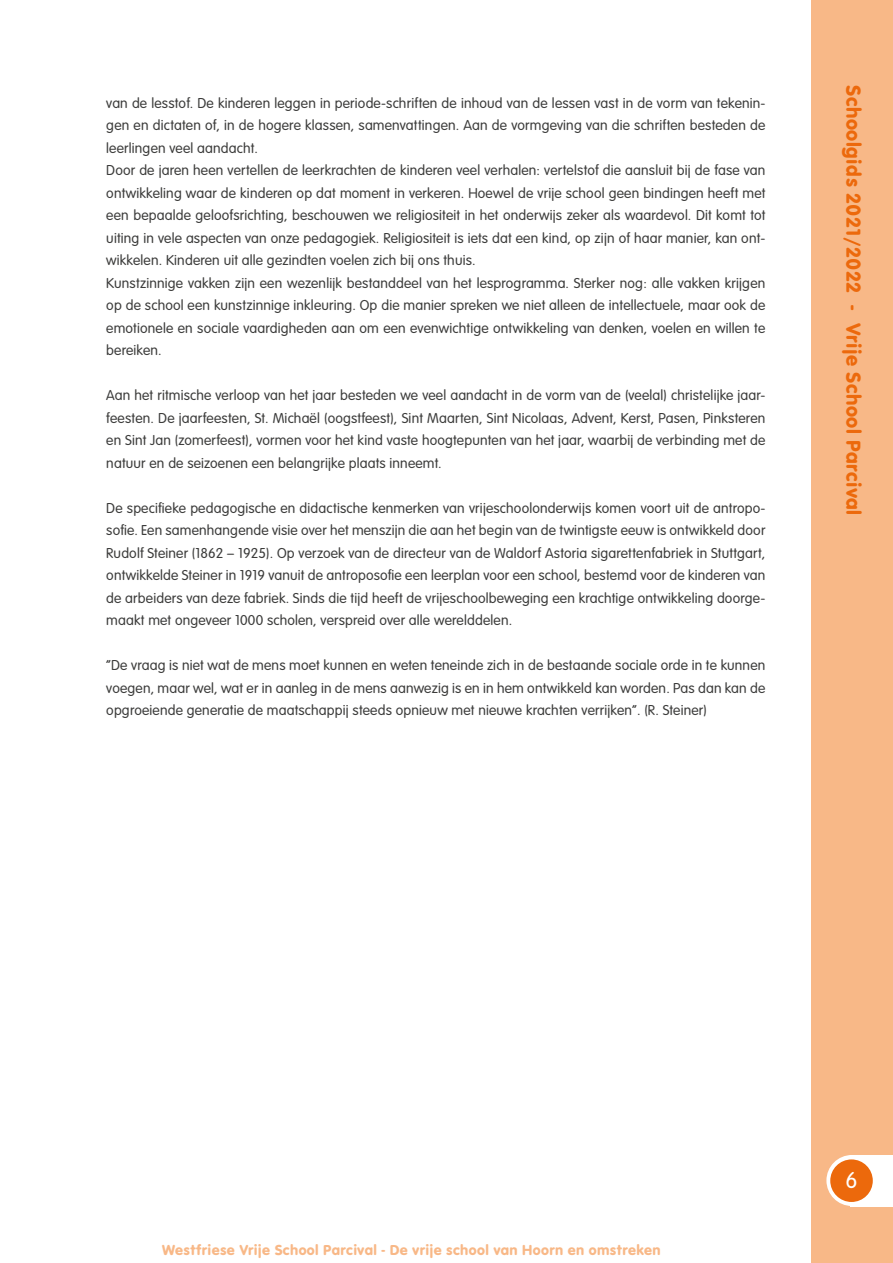
<style>
.page{position:relative;width:893px;height:1263px;background:#fff}
.page>*{position:absolute;margin:0;border:0;box-sizing:border-box;transform-origin:0 0}
.t1{font:300 24px "VAG Rundschrift D";color:#fff}
.t2{font:21px "VAG Rundschrift D";letter-spacing:.025em;color:#ec690c}
.t3{font:300 15px/22.5px "VAG Rundschrift D";letter-spacing:.01em;color:#3c3c3b;text-align:justify}
.t4{font:15px "VAG Rundschrift D";letter-spacing:.025em;color:#f8b887}
</style>
<div class="page">
<div style="left:811px;top:0;width:82px;height:1263px;background:#f8b887"></div>
<svg style="left:826px;top:1155px;width:51px;height:51px"></svg>
<div style="left:850px;top:1155px;width:43px;height:51px;background:#fff"></div>
<div style="left:830px;top:1159px;width:43px;height:43px;background:#ec690c;border-radius:50%"></div>
<p class="t3" style="left:106px;top:92px;width:661px;text-align:left">van de lesstof. De kinderen leggen in periode-schriften de inhoud van de lessen vast in de vorm van tekenin&shy;gen en dictaten of, in de hogere klassen, samenvattingen. Aan de vormgeving van die schriften besteden de leerlingen veel aandacht.<br>Door de jaren heen vertellen de leerkrachten de kinderen veel verhalen: vertelstof die aansluit bij de fase van ontwikkeling waar de kinderen op dat moment in verkeren. Hoewel de vrije school geen bindingen heeft met een bepaalde geloofsrichting, beschouwen we religiositeit in het onderwijs zeker als waardevol. Dit komt tot uiting in vele aspecten van onze pedagogiek. Religiositeit is iets dat een kind, op zijn of haar manier, kan ont&shy;wikkelen. Kinderen uit alle gezindten voelen zich bij ons thuis.<br>Kunstzinnige vakken zijn een wezenlijk bestanddeel van het lesprogramma. Sterker nog: alle vakken krijgen op de school een kunstzinnige inkleuring. Op die manier spreken we niet alleen de intellectuele, maar ook de emotionele en sociale vaardigheden aan om een evenwichtige ontwikkeling van denken, voelen en willen te bereiken.</p>
<p class="t3" style="left:106px;top:384px;width:661px">Aan het ritmische verloop van het jaar besteden we veel aandacht in de vorm van de (veelal) christelijke jaar&shy;feesten. De jaarfeesten, St. Michaël (oogstfeest), Sint Maarten, Sint Nicolaas, Advent, Kerst, Pasen, Pinksteren en Sint Jan (zomerfeest), vormen voor het kind vaste hoogtepunten van het jaar, waarbij de verbinding met de natuur en de seizoenen een belangrijke plaats inneemt.</p>
<p class="t3" style="left:106px;top:497px;width:661px">De specifieke pedagogische en didactische kenmerken van vrijeschoolonderwijs komen voort uit de antropo&shy;sofie. Een samenhangende visie over het menszijn die aan het begin van de twintigste eeuw is ontwikkeld door Rudolf Steiner (1862 – 1925). Op verzoek van de directeur van de Waldorf Astoria sigarettenfabriek in Stuttgart, ontwikkelde Steiner in 1919 vanuit de antroposofie een leerplan voor een school, bestemd voor de kinderen van de arbeiders van deze fabriek. Sinds die tijd heeft de vrijeschoolbeweging een krachtige ontwikkeling doorge&shy;maakt met ongeveer 1000 scholen, verspreid over alle werelddelen.</p>
<p class="t3" style="left:106px;top:654px;width:661px">“De vraag is niet wat de mens moet kunnen en weten teneinde zich in de bestaande sociale orde in te kunnen voegen, maar wel, wat er in aanleg in de mens aanwezig is en in hem ontwikkeld kan worden. Pas dan kan de opgroeiende generatie de maatschappij steeds opnieuw met nieuwe krachten verrijken”. (R. Steiner)</p>
<h2 class="t2" style="left:866px;top:85px;width:432px;rotate:90deg">Schoolgids 2021/2022 - Vrije School Parcival</h2>
<p class="t4" style="left:162px;top:1241px;width:500px">Westfriese Vrije School Parcival - De vrije school van Hoorn en omstreken</p>
<h1 class="t1" style="left:845px;top:1167px;width:14px">6</h1>
</div>
